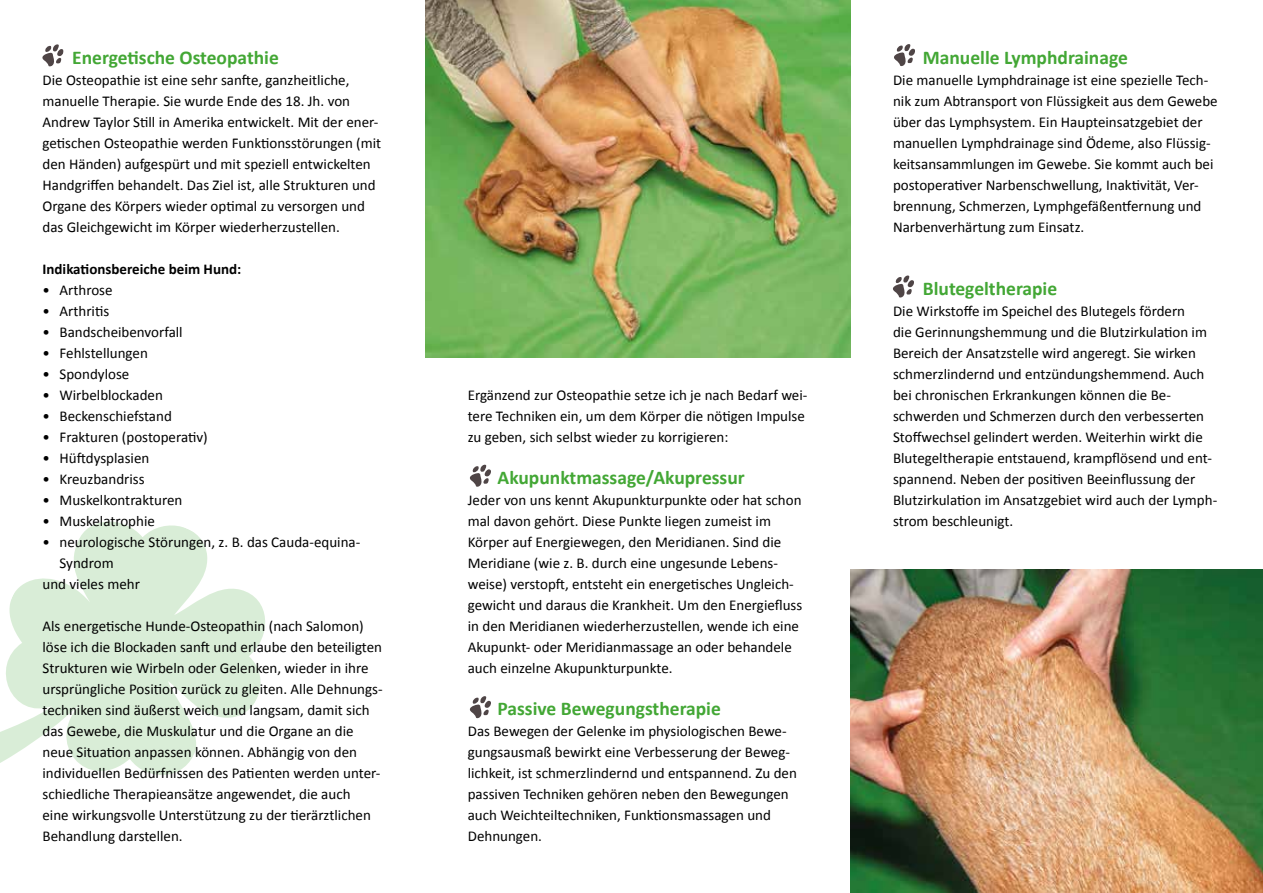
<style>
.page{position:relative;width:1263px;height:893px;background:#fff}
.page>*{position:absolute;margin:0;border:0;box-sizing:border-box;transform-origin:0 0}
.t1{font:700 19.5px "Calibri";color:#43a735}
.t2{font:15px/21px "Calibri";color:#000}
.t3{font:700 15px "Calibri";color:#000}
</style>
<div class="page">
<svg style="left:0;top:521px;width:265px;height:254px;fill:#d9edd7"></svg>
<img style="left:425px;top:0;width:425px;height:358px">
<img style="left:850px;top:570px;width:413px;height:323px">
<svg style="left:42px;top:44px;width:22px;height:23px"></svg>
<svg style="left:469px;top:464px;width:22px;height:23px"></svg>
<svg style="left:469px;top:696px;width:22px;height:23px"></svg>
<svg style="left:893px;top:275px;width:21px;height:23px"></svg>
<svg style="left:894px;top:44px;width:21px;height:23px"></svg>
<h1 class="t1" style="left:72px;top:43px;width:208px">Energetische Osteopathie</h1>
<p class="t2" style="left:43px;top:69px;width:340px">Die Osteopathie ist eine sehr sanfte, ganzheitliche, manuelle Therapie. Sie wurde Ende des 18. Jh. von Andrew Taylor Still in Amerika entwickelt. Mit der ener&shy;getischen Osteopathie werden Funktionsstörungen (mit den Händen) aufgespürt und mit speziell entwickelten Handgriffen behandelt. Das Ziel ist, alle Strukturen und Organe des Körpers wieder optimal zu versorgen und das Gleichgewicht im Körper wiederherzustellen.</p>
<p class="t3" style="left:43px;top:258px;width:200px">Indikationsbereiche beim Hund:</p>
<p class="t2" style="left:43px;top:279px;width:72px">• Arthrose</p>
<p class="t2" style="left:43px;top:300px;width:68px">• Arthritis</p>
<p class="t2" style="left:43px;top:321px;width:142px">• Bandscheibenvorfall</p>
<p class="t2" style="left:43px;top:342px;width:107px">• Fehlstellungen</p>
<p class="t2" style="left:43px;top:363px;width:88px">• Spondylose</p>
<p class="t2" style="left:43px;top:384px;width:122px">• Wirbelblockaden</p>
<p class="t2" style="left:43px;top:405px;width:131px">• Beckenschiefstand</p>
<p class="t2" style="left:43px;top:426px;width:167px">• Frakturen (postoperativ)</p>
<p class="t2" style="left:43px;top:447px;width:108px">• Hüftdysplasien</p>
<p class="t2" style="left:43px;top:468px;width:104px">• Kreuzbandriss</p>
<p class="t2" style="left:43px;top:489px;width:141px">• Muskelkontrakturen</p>
<p class="t2" style="left:43px;top:510px;width:114px">• Muskelatrophie</p>
<p class="t2" style="left:43px;top:531px;width:319px">• neurologische Störungen, z. B. das Cauda-equina-</p>
<p class="t2" style="left:60px;top:552px;width:56px">Syndrom</p>
<p class="t2" style="left:43px;top:573px;width:99px">und vieles mehr</p>
<p class="t2" style="left:43px;top:615px;width:342px">Als energetische Hunde-Osteopathin (nach Salomon) löse ich die Blockaden sanft und erlaube den beteiligten Strukturen wie Wirbeln oder Gelenken, wieder in ihre ursprüngliche Position zurück zu gleiten. Alle Dehnungs&shy;techniken sind äußerst weich und langsam, damit sich das Gewebe, die Muskulatur und die Organe an die neue Situation anpassen können. Abhängig von den individuellen Bedürfnissen des Patienten werden unter&shy;schiedliche Therapieansätze angewendet, die auch<br>eine wirkungsvolle Unterstützung zu der tierärztlichen Behandlung darstellen.</p>
<p class="t2" style="left:468px;top:384px;width:341px">Ergänzend zur Osteopathie setze ich je nach Bedarf wei&shy;tere Techniken ein, um dem Körper die nötigen Impulse zu geben, sich selbst wieder zu korrigieren:</p>
<h1 class="t1" style="left:497px;top:463px;width:249px">Akupunktmassage/Akupressur</h1>
<p class="t2" style="left:468px;top:489px;width:336px">Jeder von uns kennt Akupunkturpunkte oder hat schon mal davon gehört. Diese Punkte liegen zumeist im Körper auf Energiewegen, den Meridianen. Sind die Meridiane (wie z. B. durch eine ungesunde Lebens&shy;weise) verstopft, entsteht ein energetisches Ungleich&shy;gewicht und daraus die Krankheit. Um den Energiefluss in den Meridianen wiederherzustellen, wende ich eine Akupunkt- oder Meridianmassage an oder behandele auch einzelne Akupunkturpunkte.</p>
<h1 class="t1" style="left:497px;top:694px;width:225px">Passive Bewegungstherapie</h1>
<p class="t2" style="left:468px;top:720px;width:331px">Das Bewegen der Gelenke im physiologischen Bewe&shy;gungsausmaß bewirkt eine Verbesserung der Beweg&shy;lichkeit, ist schmerzlindernd und entspannend. Zu den passiven Techniken gehören neben den Bewegungen auch Weichteiltechniken, Funktionsmassagen und Dehnungen.</p>
<h1 class="t1" style="left:923px;top:43px;width:207px">Manuelle Lymphdrainage</h1>
<p class="t2" style="left:893px;top:69px;width:326px">Die manuelle Lymphdrainage ist eine spezielle Tech&shy;nik zum Abtransport von Flüssigkeit aus dem Gewebe über das Lymphsystem. Ein Haupteinsatzgebiet der manuellen Lymphdrainage sind Ödeme, also Flüssig&shy;keitsansammlungen im Gewebe. Sie kommt auch bei postoperativer Narbenschwellung, Inaktivität, Ver&shy;brennung, Schmerzen, Lymphgefäßentfernung und Narbenverhärtung zum Einsatz.</p>
<h1 class="t1" style="left:923px;top:274px;width:136px">Blutegeltherapie</h1>
<p class="t2" style="left:893px;top:300px;width:326px">Die Wirkstoffe im Speichel des Blutegels fördern<br>die Gerinnungshemmung und die Blutzirkulation im Bereich der Ansatzstelle wird angeregt. Sie wirken schmerzlindernd und entzündungshemmend. Auch bei chronischen Erkrankungen können die Be&shy;schwerden und Schmerzen durch den verbesserten Stoffwechsel gelindert werden. Weiterhin wirkt die Blutegeltherapie entstauend, krampflösend und ent&shy;spannend. Neben der positiven Beeinflussung der Blutzirkulation im Ansatzgebiet wird auch der Lymph&shy;strom beschleunigt.</p>
</div>
